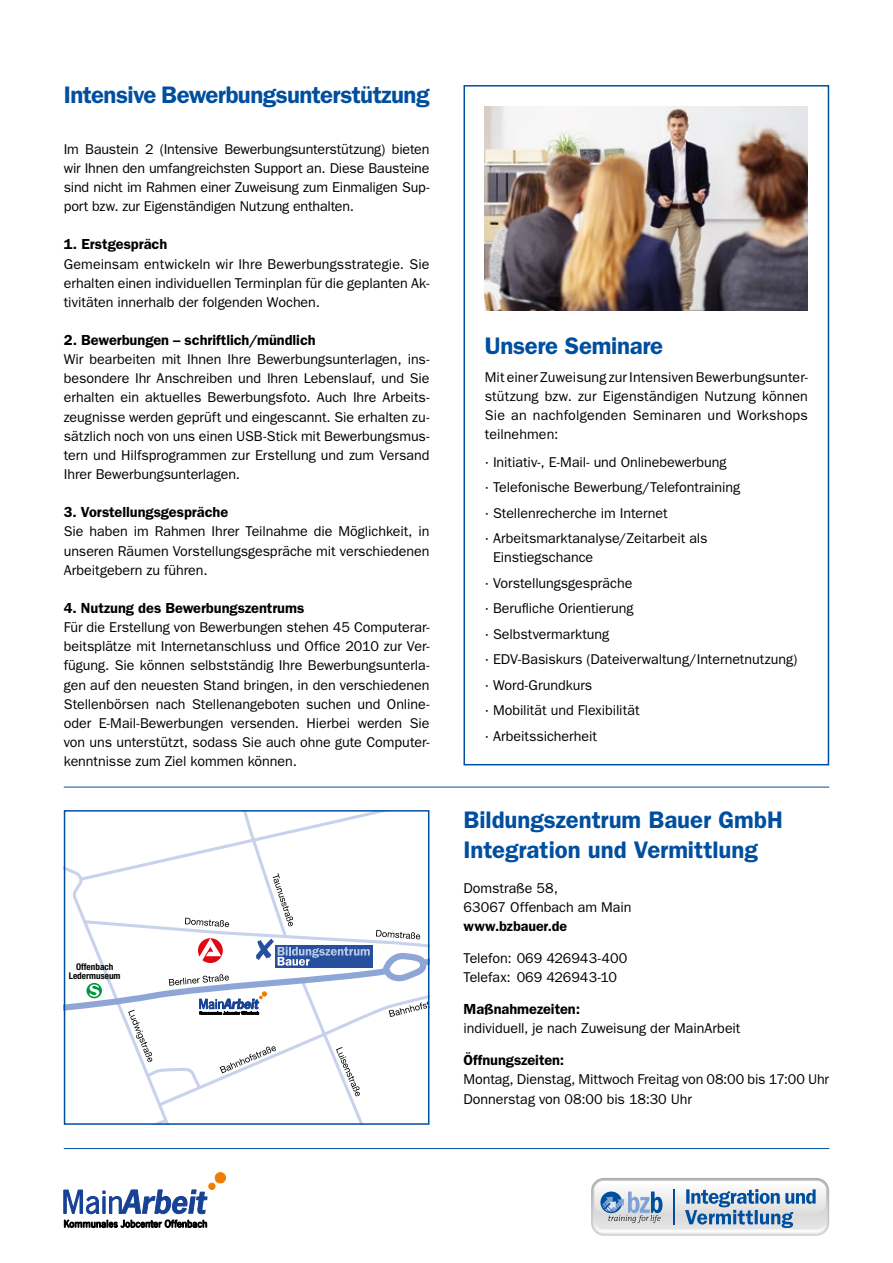
<style>
.page{position:relative;width:893px;height:1263px;background:#fff}
.page>*{position:absolute;margin:0;border:0;box-sizing:border-box;transform-origin:0 0}
.t1{font:600 24px/30px "Franklin Gothic";letter-spacing:-.01em;color:#004f9f}
.t2{font:600 14.7px "Franklin Gothic";letter-spacing:-.005em;color:#000}
.t3{font:14.25px/19.2px "Franklin Gothic";letter-spacing:-.005em;color:#000;text-align:justify}
.t4{font:600 14.25px "Franklin Gothic";color:#000}
.t5{font:700 condensed 9.15px/9.1px "Helvetica Neue LT Std";color:#000;text-align:center}
</style>
<div class="page">
<hr style="left:64px;top:1148px;width:765px;height:1px;background:#004f9f">
<hr style="left:64px;top:787px;width:765px;height:1px;background:#004f9f">
<div style="left:463px;top:85px;width:366px;height:680px;border:2px solid #004f9f"></div>
<img style="left:485px;top:106px;width:323px;height:204px">
<svg style="left:288px;top:813px;width:138px;height:309px"></svg>
<svg style="left:379px;top:951px;width:47px;height:37px"></svg>
<svg style="left:67px;top:813px;width:221px;height:309px"></svg>
<svg style="left:273px;top:873px;width:20px;height:53px"></svg>
<svg style="left:376px;top:930px;width:44px;height:9px"></svg>
<svg style="left:220px;top:1046px;width:56px;height:27px"></svg>
<svg style="left:336px;top:1047px;width:24px;height:49px"></svg>
<svg style="left:169px;top:974px;width:60px;height:12px"></svg>
<svg style="left:389px;top:1001px;width:37px;height:16px"></svg>
<svg style="left:185px;top:918px;width:44px;height:9px"></svg>
<svg style="left:128px;top:1010px;width:25px;height:52px"></svg>
<svg style="left:198px;top:938px;width:25px;height:25px"></svg>
<svg style="left:199px;top:992px;width:67px;height:23px"></svg>
<div style="left:275px;top:945px;width:98px;height:23px;background:#26509e"></div>
<svg style="left:256px;top:939px;width:114px;height:27px"></svg>
<svg style="left:86px;top:983px;width:16px;height:15px"></svg>
<svg style="left:90px;top:984px;width:9px;height:13px"></svg>
<div style="left:64px;top:810px;width:365px;height:315px;border:2px solid #004f9f"></div>
<svg style="left:591px;top:1178px;width:238px;height:58px"></svg>
<div style="left:215px;top:1172px;width:11px;height:11px;background:#ef7d00;border-radius:50%"></div>
<div style="left:215px;top:1172px;width:11px;height:11px;border:1px solid #ef7d00;border-radius:50%"></div>
<svg style="left:64px;top:1183px;width:151px;height:31px"></svg>
<svg style="left:64px;top:1220px;width:143px;height:7px"></svg>
<h1 class="t1" style="left:64px;top:80px;width:367px">Intensive Bewerbungsunterstützung</h1>
<p class="t3" style="left:64px;top:139px;width:367px">Im Baustein 2 (Intensive Bewerbungsunterstützung) bieten wir Ihnen den umfangreichsten Support an. Diese Bausteine sind nicht im Rahmen einer Zuweisung zum Einmaligen Sup&shy;port bzw. zur Eigenständigen Nutzung enthalten.</p>
<p class="t2" style="left:64px;top:236px;width:105px">1. Erstgespräch</p>
<p class="t3" style="left:64px;top:254px;width:367px">Gemeinsam entwickeln wir Ihre Bewerbungsstrategie. Sie erhalten einen individuellen Terminplan für die geplanten Ak&shy;tivitäten innerhalb der folgenden Wochen.</p>
<p class="t2" style="left:64px;top:331px;width:253px">2. Bewerbungen – schriftlich/mündlich</p>
<p class="t3" style="left:64px;top:350px;width:367px">Wir bearbeiten mit Ihnen Ihre Bewerbungsunterlagen, ins&shy;besondere Ihr Anschreiben und Ihren Lebenslauf, und Sie erhalten ein aktuelles Bewerbungsfoto. Auch Ihre Arbeits&shy;zeugnisse werden geprüft und eingescannt. Sie erhalten zu&shy;sätzlich noch von uns einen USB-Stick mit Bewerbungsmus&shy;tern und Hilfsprogrammen zur Erstellung und zum Versand Ihrer Bewerbungsunterlagen.</p>
<p class="t2" style="left:64px;top:503px;width:166px">3. Vorstellungsgespräche</p>
<p class="t3" style="left:64px;top:522px;width:367px">Sie haben im Rahmen Ihrer Teilnahme die Möglichkeit, in unseren Räumen Vorstellungsgespräche mit verschiedenen Arbeitgebern zu führen.</p>
<p class="t2" style="left:64px;top:599px;width:242px">4. Nutzung des Bewerbungszentrums</p>
<p class="t3" style="left:64px;top:618px;width:367px">Für die Erstellung von Bewerbungen stehen 45 Computerar&shy;beitsplätze mit Internetanschluss und Office 2010 zur Ver&shy;fügung. Sie können selbstständig Ihre Bewerbungsunterla&shy;gen auf den neuesten Stand bringen, in den verschiedenen Stellenbörsen nach Stellenangeboten suchen und Online&shy;oder E-Mail-Bewerbungen versenden. Hierbei werden Sie von uns unterstützt, sodass Sie auch ohne gute Computer&shy;kenntnisse zum Ziel kommen können.</p>
<p class="t5" style="left:69px;top:962px;width:53px">Offenbach<br>Ledermuseum</p>
<h1 class="t1" style="left:485px;top:331px;width:180px">Unsere Seminare</h1>
<p class="t3" style="left:485px;top:367px;width:325px">Mit einer Zuweisung zur Intensiven Bewerbungsunter&shy;stützung bzw. zur Eigenständigen Nutzung können Sie an nachfolgenden Seminaren und Workshops teilnehmen:</p>
<p class="t3" style="left:485px;top:449px;width:257px;line-height:25.5px;text-align:left">· Initiativ-, E-Mail- und Onlinebewerbung<br>· Telefonische Bewerbung/Telefontraining · Stellenrecherche im Internet<br>· Arbeitsmarktanalyse/Zeitarbeit als</p>
<p class="t3" style="left:485px;top:545px;width:314px;line-height:25.5px;text-align:left;text-indent:8px">Einstiegschance<br>· Vorstellungsgespräche<br>· Berufliche Orientierung<br>· Selbstvermarktung<br>· EDV-Basiskurs (Dateiverwaltung/Internetnutzung) · Word-Grundkurs<br>· Mobilität und Flexibilität<br>· Arbeitssicherheit</p>
<h1 class="t1" style="left:463px;top:805px;width:321px">Bildungszentrum Bauer GmbH<br>Integration und Vermittlung</h1>
<p class="t3" style="left:463px;top:879px;width:169px">Domstraße 58,<br>63067 Offenbach am Main</p>
<p class="t4" style="left:463px;top:918px;width:105px">www.bzbauer.de</p>
<p class="t3" style="left:463px;top:949px;width:165px">Telefon: 069 426943-400<br>Telefax: 069 426943-10</p>
<p class="t2" style="left:463px;top:1000px;width:118px">Maßnahmezeiten:</p>
<p class="t3" style="left:463px;top:1019px;width:279px">individuell, je nach Zuweisung der MainArbeit</p>
<p class="t2" style="left:463px;top:1051px;width:102px">Öffnungszeiten:</p>
<p class="t3" style="left:463px;top:1070px;width:367px">Montag, Dienstag, Mittwoch Freitag von 08:00 bis 17:00 Uhr<br>Donnerstag von 08:00 bis 18:30 Uhr</p>
</div>
